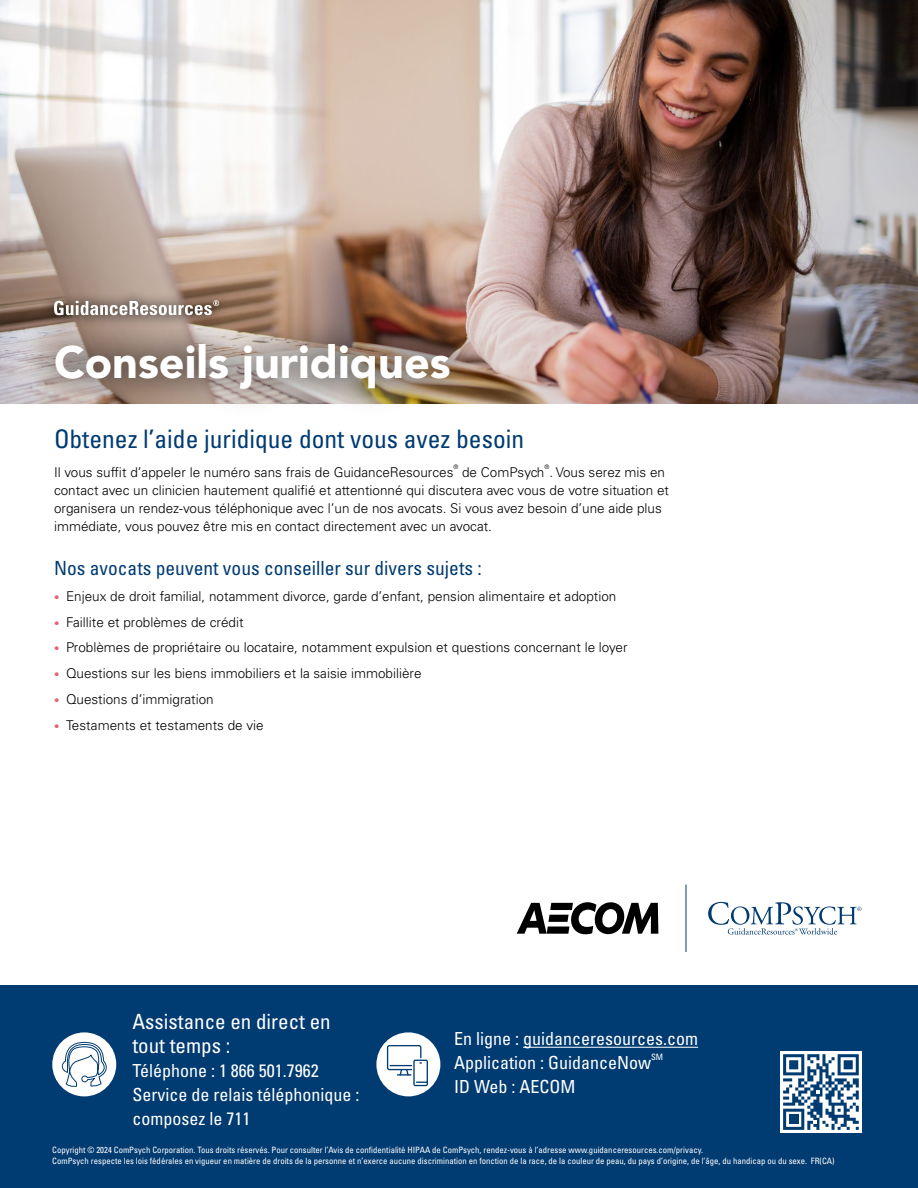
<style>
.page{position:relative;width:918px;height:1188px;background:#fff}
.page>*{position:absolute;margin:0;border:0;box-sizing:border-box;transform-origin:0 0}
.t1{font:900 45px "Avenir LT Std";color:#fff}
.t2{font:condensed 25.5px "Univers LT Std";color:#003b71}
.t3{font:condensed 21px/24px "Univers LT Std";color:#fff}
.t4{font:condensed 19.5px "Univers LT Std";color:#003b71}
.t5{font:condensed 18px/24px "Univers LT Std";color:#fff}
.t6{font:300 13.5px/18px "Univers LT Std";color:#000}
.t7{font:condensed 8.7px/10.5px "Univers LT Std";color:#fff}
.t8{font:300 6.15px "Univers LT Std";color:#000}
.s1{font-size:10.5px;color:#f15b67}
</style>
<div class="page">
<img style="left:0;top:0;width:918px;height:404px">
<img style="left:26px;top:315px;width:453px;height:89px">
<div style="left:41px;top:289px;width:189px;height:39px;background:#000;opacity:.9"></div>
<svg style="left:54px;top:300px;width:165px;height:15px"></svg>
<svg style="left:708px;top:902px;width:154px;height:33px"></svg>
<hr style="left:686px;top:885px;width:1px;height:67px;background:#003b71">
<svg style="left:517px;top:902px;width:141px;height:33px"></svg>
<div style="left:0;top:986px;width:918px;height:202px;background:#003b71"></div>
<hr style="left:523px;top:1047px;width:175px;height:1px;background:#fff">
<div style="left:780px;top:1051px;width:82px;height:82px;background:#fff"></div>
<svg style="left:783px;top:1054px;width:76px;height:76px"></svg>
<div style="left:52px;top:1032px;width:64px;height:64px;background:#fff;border-radius:50%"></div>
<div style="left:376px;top:1032px;width:64px;height:64px;background:#fff;border-radius:50%"></div>
<svg style="left:387px;top:1045px;width:41px;height:41px"></svg>
<svg style="left:61px;top:1039px;width:47px;height:58px"></svg>
<h1 class="t1" style="left:54px;top:335px;width:398px">Conseils juridiques</h1>
<h2 class="t2" style="left:54px;top:423px;width:472px">Obtenez l’aide juridique dont vous avez besoin</h2>
<p class="t6" style="left:54px;top:463px;width:401px">Il vous suffit d’appeler le numéro sans frais de GuidanceResources</p>
<p class="t8" style="left:544px;top:463px;width:6px">®</p>
<p class="t6" style="left:54px;top:481px;width:617px">contact avec un clinicien hautement qualifié et attentionné qui discutera avec vous de votre situation et organisera un rendez-vous téléphonique avec l’un de nos avocats. Si vous avez besoin d’une aide plus immédiate, vous pouvez être mis en contact directement avec un avocat.</p>
<h3 class="t4" style="left:54px;top:555px;width:429px">Nos avocats peuvent vous conseiller sur divers sujets :</h3>
<p class="t6" style="left:54px;top:587px;width:564px"><span class="s1">•</span> Enjeux de droit familial, notamment divorce, garde d’enfant, pension alimentaire et adoption</p>
<p class="t6" style="left:54px;top:613px;width:191px"><span class="s1">•</span> Faillite et problèmes de crédit</p>
<p class="t6" style="left:54px;top:639px;width:575px"><span class="s1">•</span> Problèmes de propriétaire ou locataire, notamment expulsion et questions concernant le loyer</p>
<p class="t6" style="left:54px;top:665px;width:369px"><span class="s1">•</span> Questions sur les biens immobiliers et la saisie immobilière</p>
<p class="t6" style="left:54px;top:691px;width:161px"><span class="s1">•</span> Questions d’immigration</p>
<p class="t6" style="left:54px;top:717px;width:211px"><span class="s1">•</span> Testaments et testaments de vie</p>
<p class="t8" style="left:453px;top:463px;width:6px">®</p>
<p class="t6" style="left:462px;top:463px;width:204px">de ComPsych . Vous serez mis en</p>
<h3 class="t3" style="left:132px;top:1009px;width:200px">Assistance en direct en tout temps :</h3>
<h3 class="t5" style="left:132px;top:1058px;width:228px">Téléphone : 1 866 501.7962<br>Service de relais téléphonique : composez le 711</h3>
<h3 class="t5" style="left:454px;top:1027px;width:245px">En ligne : guidanceresources.com<br>Application : GuidanceNow</h3>
<p class="t7" style="left:651px;top:1051px;width:14px">SM</p>
<h3 class="t5" style="left:454px;top:1075px;width:123px">ID Web : AECOM</h3>
<p class="t7" style="left:52px;top:1145px;width:784px">Copyright © 2024 ComPsych Corporation. Tous droits réservés. Pour consulter l’Avis de confidentialité HIPAA de ComPsych, rendez-vous à l’adresse www.guidanceresources.com/privacy.<br>ComPsych respecte les lois fédérales en vigueur en matière de droits de la personne et n’exerce aucune discrimination en fonction de la race, de la couleur de peau, du pays d’origine, de l’âge, du handicap ou du sexe. FR(CA)</p>
</div>
